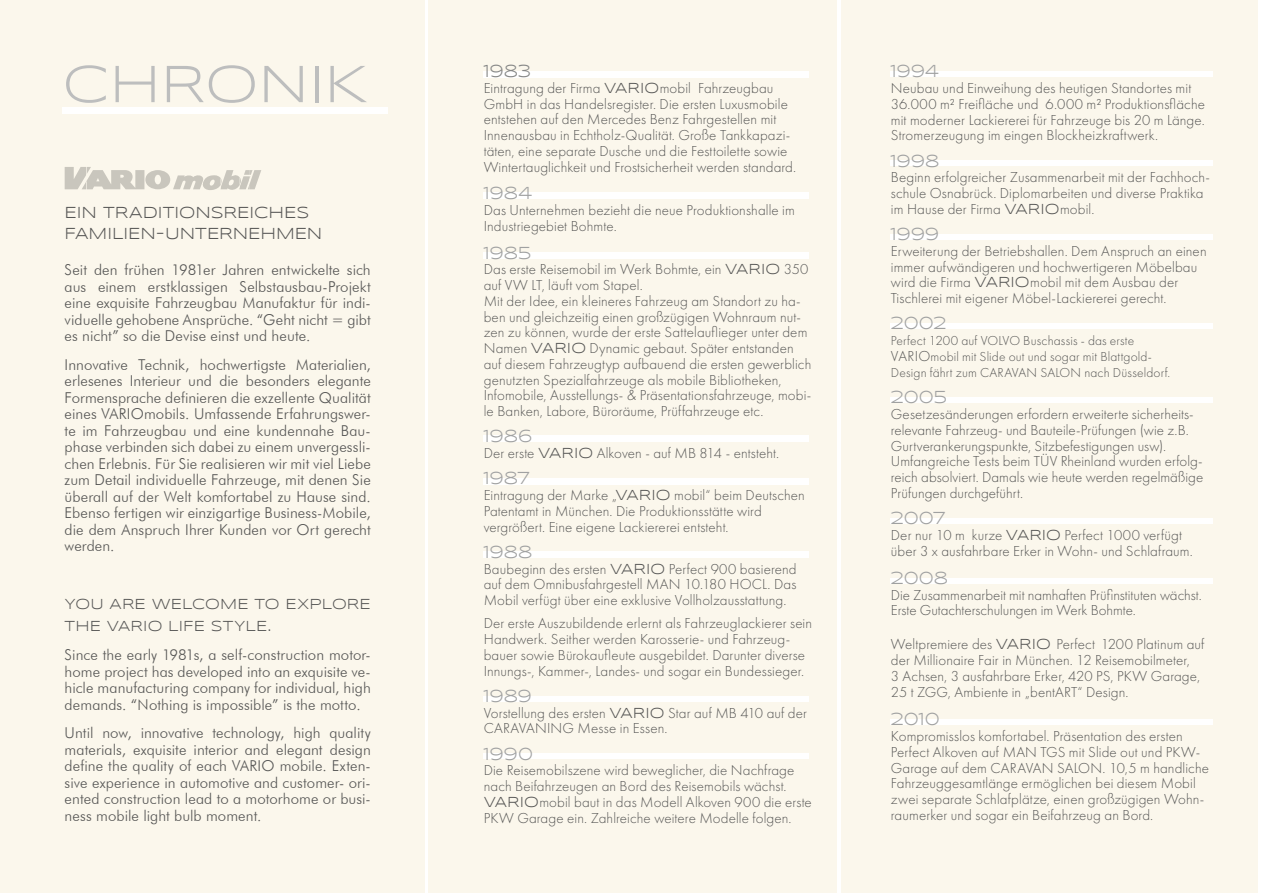
<style>
.page{position:relative;width:1263px;height:893px;background:#fff}
.page>*{position:absolute;margin:0;border:0;box-sizing:border-box;transform-origin:0 0}
.t1{font:54px "Syncopate";color:#bdbebe}
.t2{font:18px "Syncopate";letter-spacing:-.005em;color:#a0a1a1}
.t3{font:18px "Syncopate";color:#868786}
.t4{font:16.5px/21px "Syncopate";letter-spacing:-.005em;color:#565655}
.t5{font:300 15px/15.8px "Futura PT";letter-spacing:.005em;color:#565655}
.t6{font:300 15px/16.5px "Futura BT";letter-spacing:.005em;color:#565655;text-align:justify}
.t7{font:15px/22.5px "Syncopate";letter-spacing:.005em;color:#565655}
.t8{font:300 13.5px/15.8px "Futura PT";letter-spacing:.015em;color:#565655}
.s1{font-family:"Syncopate";font-weight:400}
.s2{font-size:15px}
</style>
<div class="page">
<div style="left:0;top:0;width:424px;height:893px;background:#fbf7ec"></div>
<div style="left:428px;top:0;width:409px;height:893px;background:#fbf7ec"></div>
<div style="left:841px;top:0;width:417px;height:893px;background:#fbf7ec"></div>
<div style="left:484px;top:71px;width:325px;height:6px;background:#fff"></div>
<div style="left:484px;top:193px;width:325px;height:6px;background:#fff"></div>
<div style="left:484px;top:252px;width:325px;height:6px;background:#fff"></div>
<div style="left:484px;top:436px;width:325px;height:6px;background:#fff"></div>
<div style="left:484px;top:478px;width:325px;height:7px;background:#fff"></div>
<div style="left:484px;top:551px;width:325px;height:6px;background:#fff"></div>
<div style="left:484px;top:696px;width:325px;height:6px;background:#fff"></div>
<div style="left:891px;top:578px;width:322px;height:5px;background:#fff"></div>
<div style="left:891px;top:518px;width:322px;height:6px;background:#fff"></div>
<div style="left:891px;top:397px;width:322px;height:6px;background:#fff"></div>
<div style="left:891px;top:323px;width:322px;height:6px;background:#fff"></div>
<div style="left:891px;top:160px;width:322px;height:6px;background:#fff"></div>
<div style="left:891px;top:234px;width:322px;height:6px;background:#fff"></div>
<div style="left:891px;top:71px;width:322px;height:6px;background:#fff"></div>
<div style="left:484px;top:753px;width:325px;height:6px;background:#fff"></div>
<div style="left:891px;top:719px;width:322px;height:6px;background:#fff"></div>
<div style="left:63px;top:107px;width:325px;height:7px;background:#fff"></div>
<svg style="left:65px;top:167px;width:196px;height:23px"></svg>
<h1 class="t1" style="left:63px;top:53px;width:307px">CHRONIK</h1>
<p class="t4" style="left:65px;top:202px;width:259px">EIN TRADITIONSREICHES<br>FAMILIEN-UNTERNEHMEN</p>
<p class="t6" style="left:65px;top:262px;width:308px">Seit den frühen 1981er Jahren entwickelte sich aus einem erstklassigen Selbstausbau-Projekt eine exquisite Fahrzeugbau Manufaktur für indi&shy;viduelle gehobene Ansprüche. “Geht nicht = gibt es nicht” so die Devise einst und heute.</p>
<p class="t6" style="left:65px;top:356px;width:308px">Innovative Technik, hochwertigste Materialien, erlesenes Interieur und die besonders elegante Formensprache definieren die exzellente Qualität eines VARIOmobils. Umfassende Erfahrungswer&shy;te im Fahrzeugbau und eine kundennahe Bau&shy;phase verbinden sich dabei zu einem unvergessli&shy;chen Erlebnis. Für Sie realisieren wir mit viel Liebe zum Detail individuelle Fahrzeuge, mit denen Sie überall auf der Welt komfortabel zu Hause sind.<br>Ebenso fertigen wir einzigartige Business-Mobile, die dem Anspruch Ihrer Kunden vor Ort gerecht werden.</p>
<p class="t7" style="left:65px;top:593px;width:308px">YOU ARE WELCOME TO EXPLORE<br>THE VARIO LIFE STYLE.</p>
<p class="t6" style="left:65px;top:646px;width:308px">Since the early 1981s, a self-construction motor&shy;home project has developed into an exquisite ve&shy;hicle manufacturing company for individual, high demands. “Nothing is impossible” is the motto.</p>
<p class="t6" style="left:65px;top:724px;width:308px">Until now, innovative technology, high quality materials, exquisite interior and elegant design define the quality of each VARIO mobile. Exten&shy;sive experience in automotive and customer- ori&shy;ented construction lead to a motorhome or busi&shy;ness mobile light bulb moment.</p>
<p class="t3" style="left:484px;top:61px;width:49px">1983</p>
<p class="t5" style="left:484px;top:80px;width:314px">Eintragung der Firma <span class="s1">VARIO</span>mobil Fahrzeugbau GmbH in das Handelsregister. Die ersten Luxusmobile entstehen auf den Mercedes Benz Fahrgestellen mit Innenausbau in Echtholz-Qualität. Große Tankkapazi&shy;täten, eine separate Dusche und die Festtoilette sowie Wintertauglichkeit und Frostsicherheit werden standard.</p>
<p class="t2" style="left:484px;top:183px;width:50px">1984</p>
<p class="t5" style="left:484px;top:202px;width:313px">Das Unternehmen bezieht die neue Produktionshalle im<br>Industriegebiet Bohmte.</p>
<p class="t2" style="left:484px;top:242px;width:49px">1985</p>
<p class="t5" style="left:484px;top:262px;width:329px">Das erste Reisemobil im Werk Bohmte, ein <span class="s1">VARIO</span> 350 auf VW LT, läuft vom Stapel.<br>Mit der Idee, ein kleineres Fahrzeug am Standort zu ha&shy;ben und gleichzeitig einen großzügigen Wohnraum nut&shy;zen zu können, wurde der erste Sattelauflieger unter dem Namen <span class="s1">VARIO</span> Dynamic gebaut. Später entstanden auf diesem Fahrzeugtyp aufbauend die ersten gewerblich genutzten Spezialfahrzeuge als mobile Bibliotheken, Infomobile, Ausstellungs- &amp; Präsentationsfahrzeuge, mobi&shy;le Banken, Labore, Büroräume, Prüffahrzeuge etc.</p>
<p class="t2" style="left:484px;top:426px;width:50px">1986</p>
<p class="t5" style="left:484px;top:445px;width:297px">Der erste <span class="s1">VARIO</span> Alkoven - auf MB 814 - entsteht.</p>
<p class="t2" style="left:484px;top:468px;width:48px">1987</p>
<p class="t5" style="left:484px;top:487px;width:323px">Eintragung der Marke „<span class="s1">VARIO</span> mobil“ beim Deutschen<br>Patentamt in München. Die Produktionsstätte wird vergrößert. Eine eigene Lackiererei entsteht.</p>
<p class="t2" style="left:484px;top:542px;width:50px">1988</p>
<p class="t5" style="left:484px;top:561px;width:314px;text-align:justify">Baubeginn des ersten <span class="s1">VARIO</span> Perfect 900 basierend auf dem Omnibusfahrgestell MAN 10.180 HOCL. Das Mobil verfügt über eine exklusive Vollholzausstattung.</p>
<p class="t5" style="left:484px;top:616px;width:330px">Der erste Auszubildende erlernt als Fahrzeuglackierer sein Handwerk. Seither werden Karosserie- und Fahrzeug&shy;bauer sowie Bürokaufleute ausgebildet. Darunter diverse Innungs-, Kammer-, Landes- und sogar ein Bundessieger.</p>
<p class="t2" style="left:484px;top:686px;width:50px">1989</p>
<p class="t5" style="left:484px;top:705px;width:325px">Vorstellung des ersten <span class="s1">VARIO</span> Star auf MB 410 auf der<br>CARAVANING Messe in Essen.</p>
<p class="t2" style="left:484px;top:743px;width:51px">1990</p>
<p class="t5" style="left:484px;top:763px;width:330px">Die Reisemobilszene wird beweglicher, die Nachfrage nach Beifahrzeugen an Bord des Reisemobils wächst.<br><span class="s1">VARIO</span>mobil baut in das Modell Alkoven 900 die erste PKW Garage ein. Zahlreiche weitere Modelle folgen.</p>
<p class="t2" style="left:891px;top:61px;width:50px">1994</p>
<p class="t5" style="left:891px;top:80px;width:316px">Neubau und Einweihung des heutigen Standortes mit 36.000 m² Freifläche und 6.000 m² Produktionsfläche mit moderner Lackiererei für Fahrzeuge bis 20 m Länge.<br>Stromerzeugung im eingen Blockheizkraftwerk.</p>
<p class="t2" style="left:891px;top:150px;width:50px">1998</p>
<p class="t5" style="left:891px;top:170px;width:321px">Beginn erfolgreicher Zusammenarbeit mit der Fachhoch&shy;schule Osnabrück. Diplomarbeiten und diverse Praktika im Hause der Firma <span class="s1">VARIO</span>mobil.</p>
<p class="t2" style="left:891px;top:224px;width:50px">1999</p>
<p class="t5" style="left:891px;top:243px;width:317px">Erweiterung der Betriebshallen. Dem Anspruch an einen immer aufwändigeren und hochwertigeren Möbelbau wird die Firma <span class="s1">VARIO</span>mobil mit dem Ausbau der Tischlerei mit eigener Möbel-Lackiererei gerecht.</p>
<p class="t2" style="left:891px;top:313px;width:57px">2002</p>
<p class="t8" style="left:891px;top:333px;width:281px">Perfect 1200 auf VOLVO Buschassis - das erste<br><span class="s2">VARIO</span>mobil mit Slide out und sogar mit Blattgold-<br>Design fährt zum CARAVAN SALON nach Düsseldorf.</p>
<p class="t2" style="left:891px;top:387px;width:58px">2005</p>
<p class="t5" style="left:891px;top:406px;width:314px">Gesetzesänderungen erfordern erweiterte sicherheits&shy;relevante Fahrzeug- und Bauteile-Prüfungen (wie z.B.<br>Gurtverankerungspunkte, Sitzbefestigungen usw).<br>Umfangreiche Tests beim TÜV Rheinland wurden erfolg&shy;reich absolviert. Damals wie heute werden regelmäßige Prüfungen durchgeführt.</p>
<p class="t2" style="left:891px;top:508px;width:56px">2007</p>
<p class="t5" style="left:891px;top:527px;width:303px">Der nur 10 m kurze <span class="s1">VARIO</span> Perfect 1000 verfügt über 3 x ausfahrbare Erker in Wohn- und Schlafraum.</p>
<p class="t2" style="left:891px;top:567px;width:59px">2008</p>
<p class="t5" style="left:891px;top:587px;width:312px">Die Zusammenarbeit mit namhaften Prüfinstituten wächst.<br>Erste Gutachterschulungen im Werk Bohmte.</p>
<p class="t5" style="left:891px;top:636px;width:315px">Weltpremiere des <span class="s1">VARIO</span> Perfect 1200 Platinum auf der Millionaire Fair in München. 12 Reisemobilmeter,<br>3 Achsen, 3 ausfahrbare Erker, 420 PS, PKW Garage, 25 t ZGG, Ambiente in „bentART“ Design.</p>
<p class="t2" style="left:891px;top:708px;width:51px">2010</p>
<p class="t5" style="left:891px;top:728px;width:320px">Kompromisslos komfortabel. Präsentation des ersten Perfect Alkoven auf MAN TGS mit Slide out und PKW-Garage auf dem CARAVAN SALON. 10,5 m handliche Fahrzeuggesamtlänge ermöglichen bei diesem Mobil zwei separate Schlafplätze, einen großzügigen Wohn&shy;raumerker und sogar ein Beifahrzeug an Bord.</p>
</div>
